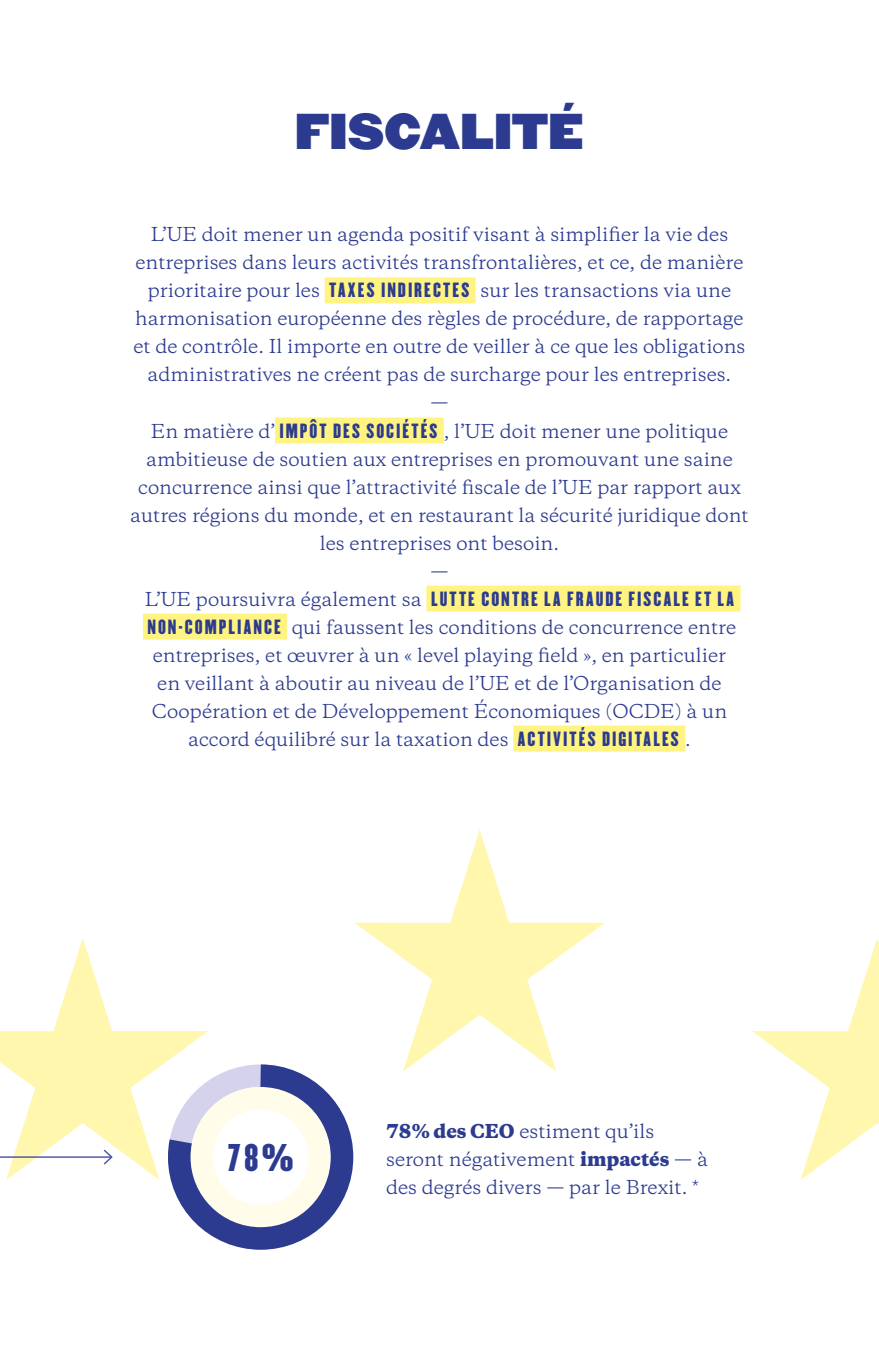
<style>
.page{position:relative;width:879px;height:1361px;background:#fff}
.page>*{position:absolute;margin:0;border:0;box-sizing:border-box;transform-origin:0 0}
.Hoofdstuk_-_Titel{font:44px "Champion HTF Heavyweight";color:#2c3b8f}
.Hoofdstuk_-_Titel-2{font:33.8px "Champion HTF Lightweight";color:#2c3b8f}
.Inleiding{font:18px/28px "Copernicus";color:#2c3b8f;text-align:center}
.Body_-_Opsomming_3{font:18px/28px "Copernicus";color:#2c3b8f}
.s1{font-family:"Champion HTF Lightweight"}
.s2{font-weight:800}
</style>
<div class="page">
<svg style="left:354px;top:830px;width:251px;height:241px"></svg>
<svg style="left:0;top:938px;width:208px;height:242px"></svg>
<svg style="left:752px;top:938px;width:126px;height:242px"></svg>
<hr style="left:878px;top:0;width:1px;height:1361px;background:#2c3b8f">
<div style="left:325px;top:277px;width:151px;height:26px;background:#fff482"></div>
<div style="left:275px;top:417px;width:169px;height:26px;background:#fff482"></div>
<div style="left:426px;top:585px;width:314px;height:26px;background:#fff482"></div>
<div style="left:143px;top:613px;width:144px;height:26px;background:#fff482"></div>
<div style="left:513px;top:725px;width:172px;height:26px;background:#fff482"></div>
<hr style="left:0;top:1156px;width:112px;height:2px;background:#535aa4">
<svg style="left:102px;top:1148px;width:12px;height:18px"></svg>
<svg style="left:157px;top:1053px;width:207px;height:197px"></svg>
<p class="Hoofdstuk_-_Titel" style="left:295px;top:102px;width:289px">FISCALITÉ</p>
<p class="Inleiding" style="left:133px;top:221px;width:613px">L’UE doit mener un agenda positif visant à simplifier la vie des entreprises dans leurs activités transfrontalières, et ce, de manière prioritaire pour les <span class="s1">TAXES INDIRECTES</span> sur les transactions via une harmonisation européenne des règles de procédure, de rapportage et de contrôle. Il importe en outre de veiller à ce que les obligations administratives ne créent pas de surcharge pour les entreprises.</p>
<p class="Inleiding" style="left:430px;top:389px;width:19px">—</p>
<p class="Inleiding" style="left:130px;top:417px;width:620px">En matière d’ <span class="s1">IMPÔT DES SOCIÉTÉS</span> , l’UE doit mener une politique ambitieuse de soutien aux entreprises en promouvant une saine concurrence ainsi que l’attractivité fiscale de l’UE par rapport aux autres régions du monde, et en restaurant la sécurité juridique dont les entreprises ont besoin.</p>
<p class="Inleiding" style="left:430px;top:557px;width:19px">—</p>
<p class="Inleiding" style="left:145px;top:585px;width:593px">L’UE poursuivra également sa <span class="s1">LUTTE CONTRE LA FRAUDE FISCALE ET LA NON-COMPLIANCE</span> qui faussent les conditions de concurrence entre entreprises, et œuvrer à un « level playing field », en particulier en veillant à aboutir au niveau de l’UE et de l’Organisation de Coopération et de Développement Économiques (OCDE) à un accord équilibré sur la taxation des <span class="s1">ACTIVITÉS DIGITALES</span> .</p>
<p class="Hoofdstuk_-_Titel-2" style="left:227px;top:1135px;width:68px">78%</p>
<p class="Body_-_Opsomming_3" style="left:386px;top:1117px;width:323px"><span class="s2">78% des CEO</span> estiment qu’ils seront négativement <span class="s2">impactés</span> — à des degrés divers — par le Brexit. *</p>
</div>
